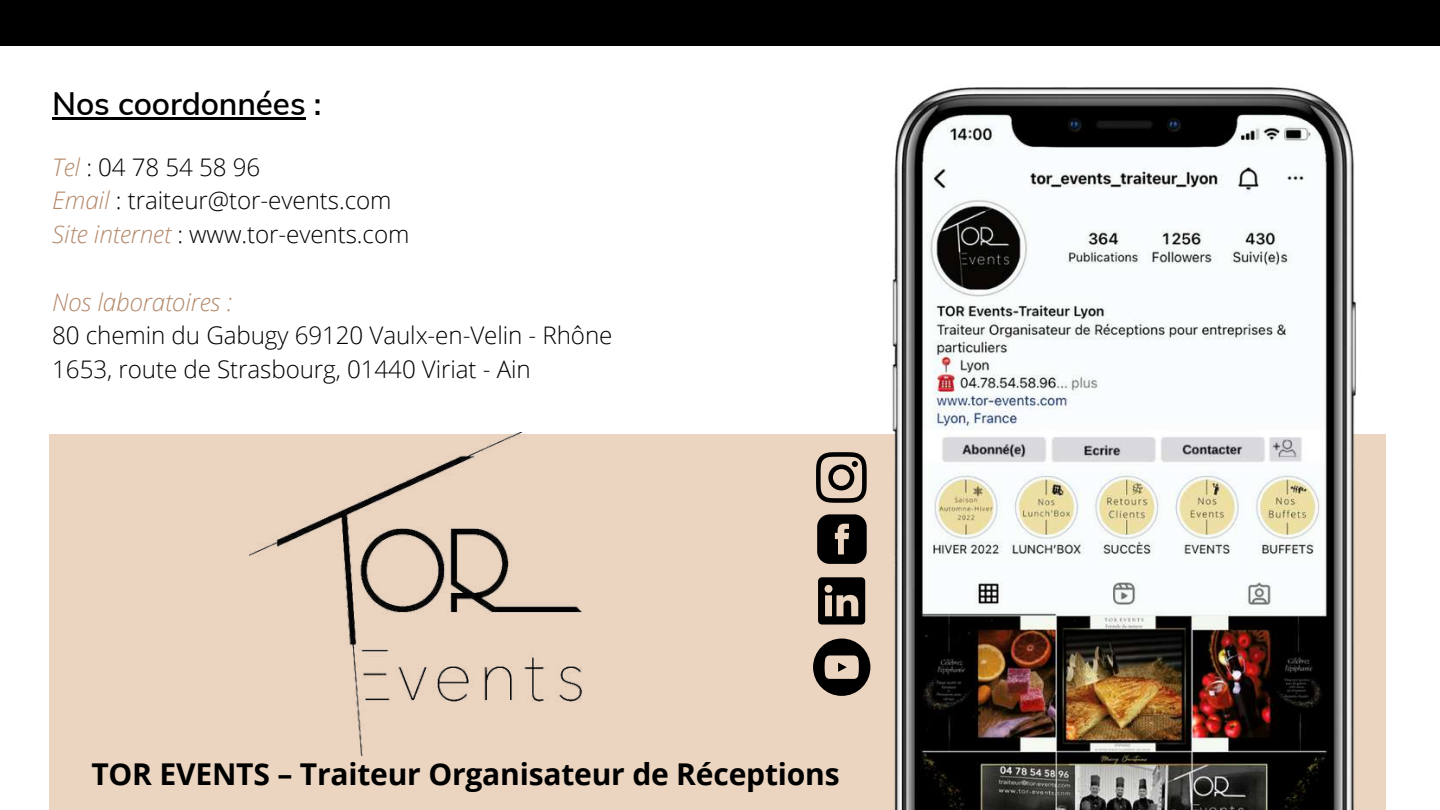
<style>
.page{position:relative;width:1440px;height:810px;background:#fff}
.page>*{position:absolute;margin:0;border:0;box-sizing:border-box;transform-origin:0 0}
.t1{font:600 32.4px "Nunito Sans";letter-spacing:-.005em;color:#000}
.t2{font:700 30px "Open Sans";letter-spacing:-.005em;color:#000}
.t3{font:300 24.15px/33.8px "Open Sans";letter-spacing:-.005em;color:#000}
.t4{font:italic 300 24.15px "Open Sans";letter-spacing:-.005em;color:#b4886a}
.s1{font-style:italic;color:#b4886a}
</style>
<div class="page">
<div style="left:49px;top:434px;width:1336px;height:376px;background:#ebd5c1"></div>
<img style="left:892px;top:87px;width:464px;height:723px">
<svg style="left:818px;top:577px;width:47px;height:48px"></svg>
<svg style="left:816px;top:452px;width:51px;height:51px"></svg>
<svg style="left:817px;top:514px;width:50px;height:50px;background:#292521"></svg>
<div style="left:0;top:0;width:1440px;height:46px;background:#000"></div>
<img style="left:249px;top:433px;width:333px;height:323px">
<hr style="left:52px;top:117px;width:253px;height:2px;background:#000">
<svg style="left:813px;top:639px;width:57px;height:57px"></svg>
<h1 class="t1" style="left:52px;top:82px;width:271px">Nos coordonnées :</h1>
<p class="t3" style="left:52px;top:149px;width:359px"><span class="s1">Tel</span> : 04 78 54 58 96<br><span class="s1">Email</span> : traiteur@tor-events.com<br><span class="s1">Site internet</span> : www.tor-events.com</p>
<p class="t4" style="left:52px;top:285px;width:181px">Nos laboratoires :</p>
<p class="t3" style="left:52px;top:318px;width:562px">80 chemin du Gabugy 69120 Vaulx-en-Velin - Rhône<br>1653, route de Strasbourg, 01440 Viriat - Ain</p>
<p class="t2" style="left:91px;top:753px;width:750px">TOR EVENTS – Traiteur Organisateur de Réceptions</p>
</div>
